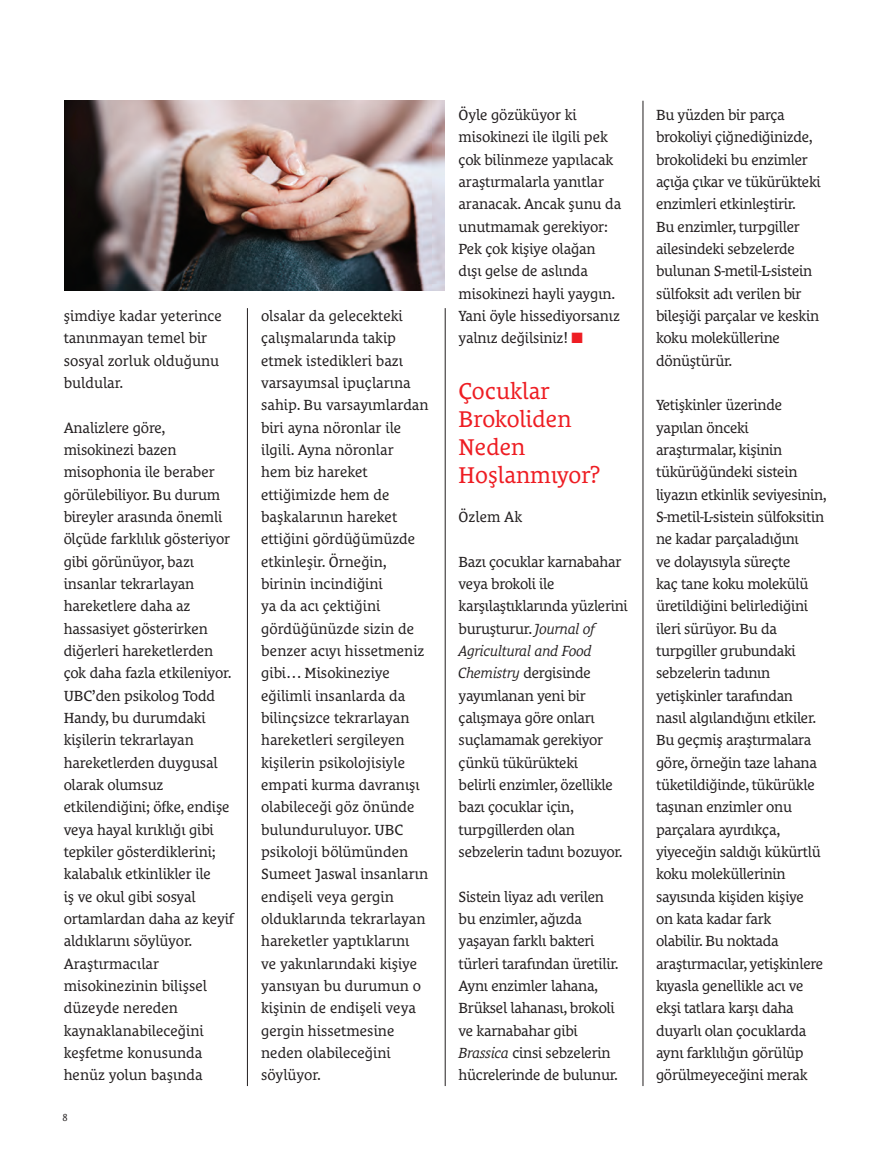
<style>
.page{position:relative;width:890px;height:1166px;background:#fff}
.page>*{position:absolute;margin:0;border:0;box-sizing:border-box;transform-origin:0 0}
.t1{font:23.25px/27.9px "Le Monde Courrier Pro";color:#ee1d23}
.t2{font:15px/22.4px "Le Monde Courrier Pro";letter-spacing:-.02em;color:#231f20}
.t3{font:15px/22.4px "Le Monde Courrier Pro";color:#231f20}
.t4{font:10.35px "Le Monde Courrier Pro";color:#231f20}
.s1{color:#ee1d23}
.s2{font-style:italic}
</style>
<div class="page">
<hr style="left:445px;top:308px;width:1px;height:777px;background:#231f20">
<hr style="left:247px;top:308px;width:1px;height:777px;background:#231f20">
<hr style="left:643px;top:101px;width:1px;height:984px;background:#231f20">
<img style="left:64px;top:101px;width:380px;height:189px">
<p class="t3" style="left:64px;top:303px;width:160px">şimdiye kadar yeterince tanınmayan temel bir sosyal zorluk olduğunu buldular.</p>
<p class="t2" style="left:64px;top:414px;width:172px">Analizlere göre, misokinezi bazen misophonia ile beraber görülebiliyor. Bu durum bireyler arasında önemli ölçüde farklılık gösteriyor gibi görünüyor, bazı insanlar tekrarlayan hareketlere daha az hassasiyet gösterirken diğerleri hareketlerden çok daha fazla etkileniyor.<br>UBC’den psikolog Todd<br>Handy, bu durumdaki kişilerin tekrarlayan hareketlerden duygusal olarak olumsuz etkilendiğini; öfke, endişe veya hayal kırıklığı gibi tepkiler gösterdiklerini; kalabalık etkinlikler ile<br>iş ve okul gibi sosyal ortamlardan daha az keyif aldıklarını söylüyor.<br>Araştırmacılar misokinezinin bilişsel düzeyde nereden kaynaklanabileceğini keşfetme konusunda henüz yolun başında</p>
<p class="t4" style="left:62px;top:1109px;width:7px">8</p>
<p class="t3" style="left:261px;top:303px;width:169px">olsalar da gelecekteki çalışmalarında takip etmek istedikleri bazı varsayımsal ipuçlarına sahip. Bu varsayımlardan biri ayna nöronlar ile ilgili. Ayna nöronlar<br>hem biz hareket ettiğimizde hem de başkalarının hareket ettiğini gördüğümüzde etkinleşir. Örneğin, birinin incindiğini<br>ya da acı çektiğini gördüğünüzde sizin de benzer acıyı hissetmeniz gibi… Misokineziye eğilimli insanlarda da bilinçsizce tekrarlayan hareketleri sergileyen kişilerin psikolojisiyle empati kurma davranışı olabileceği göz önünde bulunduruluyor. UBC psikoloji bölümünden<br>Sumeet Jaswal insanların endişeli veya gergin olduklarında tekrarlayan hareketler yaptıklarını<br>ve yakınlarındaki kişiye yansıyan bu durumun o kişinin de endişeli veya gergin hissetmesine neden olabileceğini söylüyor.</p>
<p class="t2" style="left:458px;top:102px;width:164px">Öyle gözüküyor ki misokinezi ile ilgili pek çok bilinmeze yapılacak araştırmalarla yanıtlar aranacak. Ancak şunu da unutmamak gerekiyor:<br>Pek çok kişiye olağan dışı gelse de aslında misokinezi hayli yaygın.<br>Yani öyle hissediyorsanız yalnız değilsiniz! <span class="s1">■</span></p>
<h1 class="t1" style="left:458px;top:374px;width:143px">Çocuklar<br>Brokoliden<br>Neden<br>Hoşlanmıyor?</h1>
<p class="t2" style="left:458px;top:503px;width:65px">Özlem Ak</p>
<p class="t2" style="left:458px;top:548px;width:171px">Bazı çocuklar karnabahar veya brokoli ile karşılaştıklarında yüzlerini buruşturur. <span class="s2">Journal of<br>Agricultural and Food<br>Chemistry</span> dergisinde yayımlanan yeni bir çalışmaya göre onları suçlamamak gerekiyor çünkü tükürükteki<br>belirli enzimler, özellikle bazı çocuklar için, turpgillerden olan sebzelerin tadını bozuyor.</p>
<p class="t2" style="left:458px;top:883px;width:161px">Sistein liyaz adı verilen bu enzimler, ağızda yaşayan farklı bakteri türleri tarafından üretilir.<br>Aynı enzimler lahana,<br>Brüksel lahanası, brokoli ve karnabahar gibi<br><span class="s2">Brassica</span> cinsi sebzelerin hücrelerinde de bulunur.</p>
<p class="t2" style="left:656px;top:102px;width:166px">Bu yüzden bir parça brokoliyi çiğnediğinizde, brokolideki bu enzimler açığa çıkar ve tükürükteki enzimleri etkinleştirir.<br>Bu enzimler, turpgiller ailesindeki sebzelerde bulunan S-metil-L-sistein sülfoksit adı verilen bir bileşiği parçalar ve keskin koku moleküllerine dönüştürür.</p>
<p class="t2" style="left:656px;top:392px;width:172px">Yetişkinler üzerinde yapılan önceki araştırmalar, kişinin tükürüğündeki sistein liyazın etkinlik seviyesinin,<br>S-metil-L-sistein sülfoksitin ne kadar parçaladığını<br>ve dolayısıyla süreçte<br>kaç tane koku molekülü üretildiğini belirlediğini ileri sürüyor. Bu da turpgiller grubundaki sebzelerin tadının yetişkinler tarafından nasıl algılandığını etkiler.<br>Bu geçmiş araştırmalara göre, örneğin taze lahana tüketildiğinde, tükürükle taşınan enzimler onu parçalara ayırdıkça, yiyeceğin saldığı kükürtlü koku moleküllerinin sayısında kişiden kişiye<br>on kata kadar fark<br>olabilir. Bu noktada araştırmacılar, yetişkinlere kıyasla genellikle acı ve ekşi tatlara karşı daha duyarlı olan çocuklarda aynı farklılığın görülüp görülmeyeceğini merak</p>
</div>
